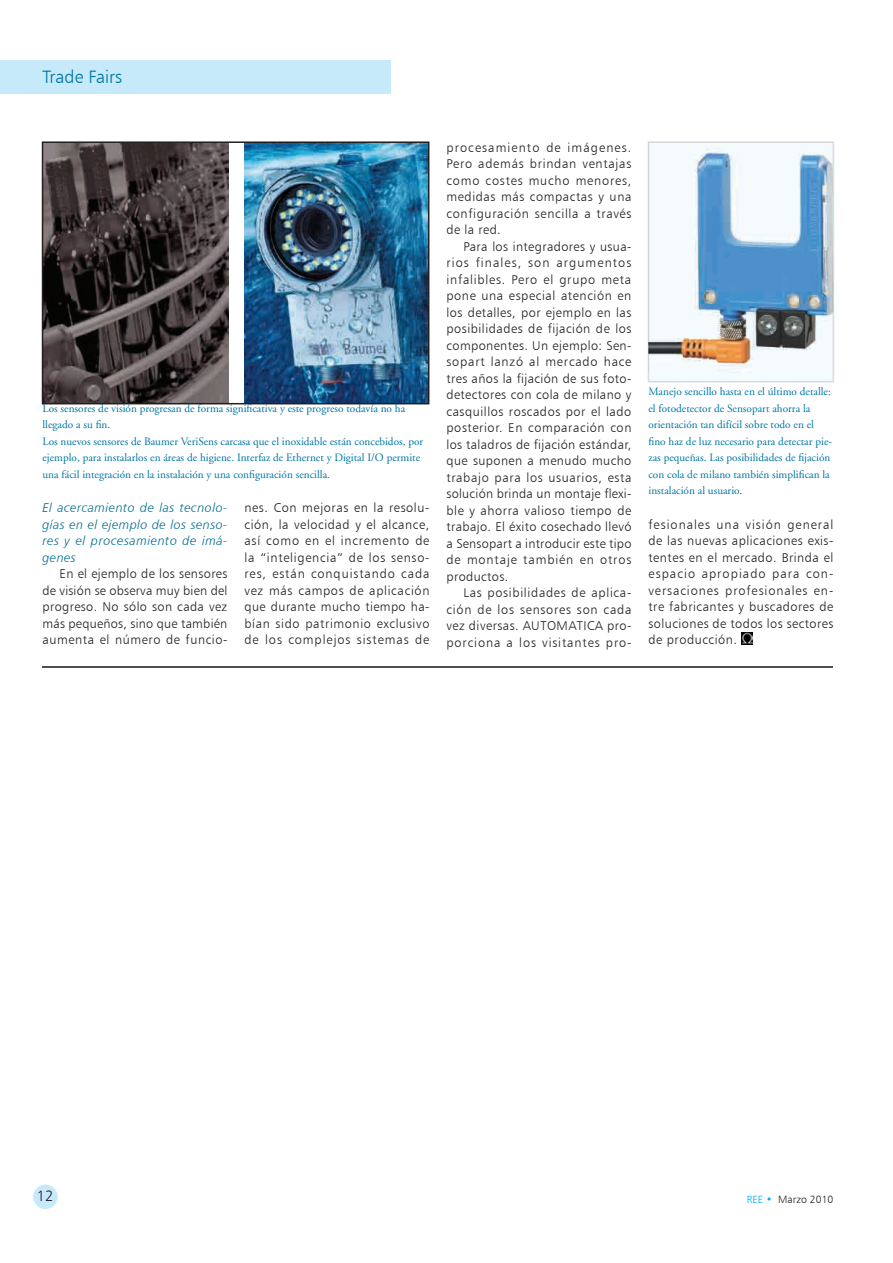
<style>
.page{position:relative;width:893px;height:1263px;background:#fff}
.page>*{position:absolute;margin:0;border:0;box-sizing:border-box;transform-origin:0 0}
.t1{font:18px "Humanist 777 BT Light B";color:#0076a3}
.t2{font:15px "Humanist 777 BT Light B";color:#231f20}
.t3{font:12.75px/16.5px "Humanist 777 BT Light B";letter-spacing:.045em;color:#231f20;text-align:justify}
.t4{font:12.75px/16.5px "Humanist 777 BT Light Italic B";letter-spacing:.03em;color:#006c91;text-align:justify}
.t5{font:11.25px/16.5px "Adobe Garamond";color:#0076a3}
.t6{font:10.5px "Humanist 777 BT Light B";color:#231f20}
.s1{color:#00aeef}
</style>
<div class="page">
<div style="left:33px;top:1184px;width:25px;height:25px;background:#c6eafa;border-radius:50%"></div>
<div style="left:0;top:61px;width:391px;height:33px;background:#c6eafa"></div>
<img style="left:45px;top:144px;width:184px;height:257px">
<img style="left:244px;top:144px;width:182px;height:257px">
<div style="left:42px;top:141px;width:387px;height:263px;border:2px solid #231f20"></div>
<svg style="left:741px;top:632px;width:11px;height:12px"></svg>
<hr style="left:43px;top:666px;width:790px;height:2px;background:#4e4f50">
<img style="left:648px;top:141px;width:186px;height:241px">
<h1 class="t1" style="left:43px;top:65px;width:81px">Trade Fairs</h1>
<p class="t5" style="left:43px;top:400px;width:382px">Los sensores de visión progresan de forma significativa y este progreso todavía no ha llegado a su fin.<br>Los nuevos sensores de Baumer VeriSens carcasa que el inoxidable están concebidos, por ejemplo, para instalarlos en áreas de higiene. Interfaz de Ethernet y Digital I/O permite una fácil integración en la instalación y una configuración sencilla.</p>
<p class="t4" style="left:43px;top:499px;width:186px">El acercamiento de las tecnolo&shy;gías en el ejemplo de los senso&shy;res y el procesamiento de imá&shy;genes</p>
<p class="t3" style="left:43px;top:565px;width:186px;text-indent:17px">En el ejemplo de los sensores de visión se observa muy bien del progreso. No sólo son cada vez más pequeños, sino que también aumenta el número de funcio-</p>
<p class="t3" style="left:244px;top:499px;width:186px">nes. Con mejoras en la resolu&shy;ción, la velocidad y el alcance, así como en el incremento de la “inteligencia” de los senso&shy;res, están conquistando cada vez más campos de aplicación que durante mucho tiempo ha&shy;bían sido patrimonio exclusivo de los complejos sistemas de</p>
<p class="t3" style="left:446px;top:139px;width:186px">procesamiento de imágenes.<br>Pero además brindan ventajas como costes mucho menores, medidas más compactas y una configuración sencilla a través de la red.</p>
<p class="t3" style="left:446px;top:238px;width:187px;text-indent:17px">Para los integradores y usua&shy;rios finales, son argumentos infalibles. Pero el grupo meta pone una especial atención en los detalles, por ejemplo en las posibilidades de fijación de los componentes. Un ejemplo: Sen&shy;sopart lanzó al mercado hace tres años la fijación de sus foto&shy;detectores con cola de milano y casquillos roscados por el lado posterior. En comparación con los taladros de fijación estándar, que suponen a menudo mucho trabajo para los usuarios, esta solución brinda un montaje flexi&shy;ble y ahorra valioso tiempo de trabajo. El éxito cosechado llevó a Sensopart a introducir este tipo de montaje también en otros productos.</p>
<p class="t3" style="left:446px;top:584px;width:186px;text-indent:17px">Las posibilidades de aplica&shy;ción de los sensores son cada vez diversas. AUTOMATICA pro&shy;porciona a los visitantes pro-</p>
<p class="t5" style="left:648px;top:384px;width:185px">Manejo sencillo hasta en el último detalle: el fotodetector de Sensopart ahorra la orientación tan difícil sobre todo en el fino haz de luz necesario para detectar pie&shy;zas pequeñas. Las posibilidades de fijación con cola de milano también simplifican la instalación al usuario.</p>
<p class="t3" style="left:648px;top:516px;width:187px">fesionales una visión general de las nuevas aplicaciones exis&shy;tentes en el mercado. Brinda el espacio apropiado para con&shy;versaciones profesionales en&shy;tre fabricantes y buscadores de soluciones de todos los sectores de producción.</p>
<p class="t2" style="left:37px;top:1186px;width:18px">12</p>
<p class="t6" style="left:747px;top:1193px;width:88px"><span class="s1">REE •</span> Marzo 2010</p>
</div>
